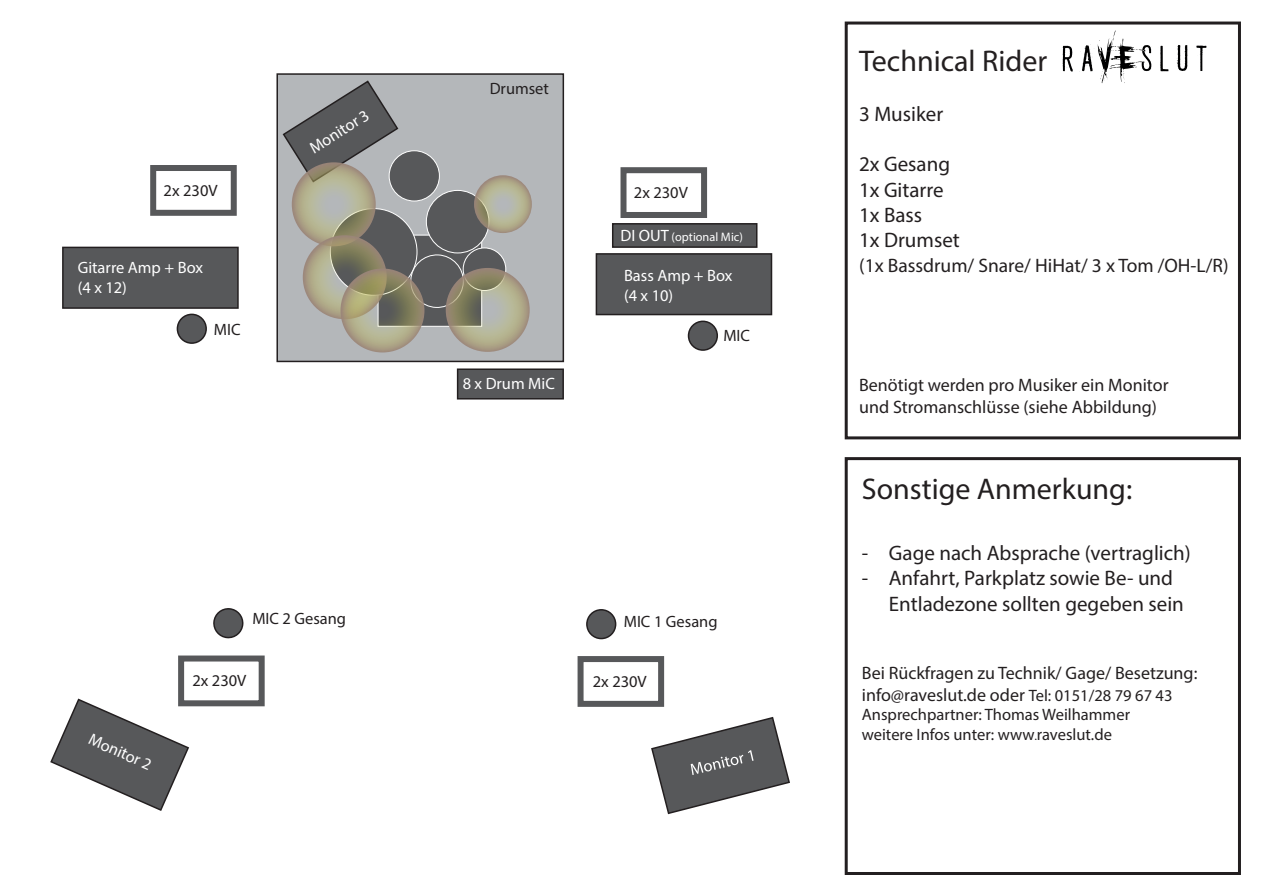
<style>
.page{position:relative;width:1263px;height:893px;background:#fff}
.page>*{position:absolute;margin:0;border:0;box-sizing:border-box;transform-origin:0 0}
.t1{font:30px "Myriad Pro";color:#231f20}
.t2{font:21px/25.2px "Myriad Pro";color:#231f20}
.t3{font:19.5px "Myriad Pro";color:#231f20}
.t4{font:18px/21.6px "Myriad Pro";color:#231f20}
.t5{font:16.5px/19.8px "Myriad Pro";color:#231f20}
.t6{font:16.35px/19.6px "Myriad Pro";color:#fff}
.t7{font:16.35px "Myriad Pro";color:#231f20}
.t8{font:12.3px "Myriad Pro";color:#fff}
.s1{font-size:16.35px}
.s2{font-size:16.5px}
</style>
<div class="page">
<div style="left:587px;top:610px;width:29px;height:28px;background:#57585a;border-radius:50%"></div>
<div style="left:586px;top:609px;width:30px;height:30px;border:2px solid #231f20;border-radius:50%"></div>
<div style="left:577px;top:656px;width:87px;height:51px;border:6px solid #57585a"></div>
<svg style="left:651px;top:717px;width:139px;height:98px"></svg>
<svg style="left:213px;top:608px;width:31px;height:30px"></svg>
<div style="left:178px;top:655px;width:87px;height:51px;border:6px solid #57585a"></div>
<svg style="left:50px;top:698px;width:140px;height:113px"></svg>
<div style="left:276px;top:73px;width:288px;height:289px;background:#b4b7ba;border:2px solid #231f20"></div>
<div style="left:596px;top:253px;width:176px;height:62px;background:#57585a;border:2px solid #231f20"></div>
<div style="left:62px;top:247px;width:177px;height:62px;background:#57585a;border:2px solid #231f20"></div>
<div style="left:378px;top:235px;width:104px;height:91px;background:#57585a"></div>
<div style="left:330px;top:209px;width:87px;height:86px;background:#57585a;border-radius:50%"></div>
<div style="left:426px;top:190px;width:63px;height:63px;background:#57585a;border-radius:50%"></div>
<div style="left:426px;top:190px;width:63px;height:63px;border:1px solid #fff;border-radius:50%"></div>
<svg style="left:410px;top:254px;width:54px;height:54px"></svg>
<div style="left:463px;top:248px;width:43px;height:42px;background:#57585a;border-radius:50%"></div>
<div style="left:463px;top:248px;width:43px;height:43px;border:1px solid #fff;border-radius:50%"></div>
<svg style="left:282px;top:80px;width:117px;height:103px"></svg>
<svg style="left:446px;top:268px;width:84px;height:84px"></svg>
<svg style="left:292px;top:162px;width:84px;height:84px"></svg>
<svg style="left:303px;top:235px;width:84px;height:84px"></svg>
<svg style="left:340px;top:269px;width:84px;height:83px;background:#999376"></svg>
<svg style="left:474px;top:175px;width:58px;height:58px"></svg>
<div style="left:389px;top:151px;width:50px;height:50px;background:#57585a;border-radius:50%"></div>
<div style="left:389px;top:151px;width:51px;height:50px;border:1px solid #fff;border-radius:50%"></div>
<div style="left:177px;top:314px;width:29px;height:29px;background:#57585a;border-radius:50%"></div>
<div style="left:177px;top:314px;width:30px;height:30px;border:2px solid #231f20;border-radius:50%"></div>
<div style="left:457px;top:368px;width:107px;height:31px;background:#57585a;border:2px solid #231f20"></div>
<div style="left:612px;top:223px;width:145px;height:25px;background:#57585a;border:2px solid #231f20"></div>
<div style="left:688px;top:321px;width:29px;height:29px;background:#57585a;border-radius:50%"></div>
<div style="left:688px;top:321px;width:30px;height:30px;border:2px solid #231f20;border-radius:50%"></div>
<div style="left:150px;top:165px;width:87px;height:51px;border:6px solid #57585a"></div>
<div style="left:620px;top:167px;width:87px;height:51px;border:6px solid #57585a"></div>
<div style="left:845px;top:22px;width:396px;height:417px;background:#fff;border:3px solid #231f20"></div>
<div style="left:845px;top:457px;width:396px;height:418px;background:#fff;border:3px solid #231f20"></div>
<svg style="left:1062px;top:30px;width:144px;height:53px"></svg>
<p class="t6" style="left:306px;top:141px;width:68px;rotate:-32deg">Monitor 3</p>
<p class="t7" style="left:490px;top:79px;width:61px">Drumset</p>
<p class="t7" style="left:164px;top:180px;width:55px">2x 230V</p>
<p class="t7" style="left:634px;top:182px;width:55px">2x 230V</p>
<p class="t6" style="left:78px;top:258px;width:127px">Gitarre Amp + Box (4 x 12)</p>
<p class="t7" style="left:214px;top:319px;width:28px">MIC</p>
<p class="t7" style="left:252px;top:608px;width:95px">MIC 2 Gesang</p>
<p class="t6" style="left:94px;top:729px;width:68px;rotate:24deg">Monitor 2</p>
<p class="t7" style="left:192px;top:671px;width:55px">2x 230V</p>
<p class="t6" style="left:463px;top:374px;width:94px">8 x Drum MiC</p>
<p class="t8" style="left:621px;top:229px;width:124px"><span class="s1">DI OUT</span> (optional Mic)</p>
<p class="t6" style="left:624px;top:265px;width:110px">Bass Amp + Box (4 x 10)</p>
<p class="t7" style="left:723px;top:326px;width:28px">MIC</p>
<p class="t7" style="left:624px;top:611px;width:95px">MIC 1 Gesang</p>
<p class="t7" style="left:593px;top:671px;width:55px">2x 230V</p>
<h1 class="t1" style="left:859px;top:42px;width:190px">Technical Rider</h1>
<p class="t2" style="left:859px;top:101px;width:86px">3 Musiker</p>
<p class="t2" style="left:859px;top:151px;width:102px">2x Gesang<br>1x Gitarre<br>1x Bass<br>1x Drumset</p>
<p class="t3" style="left:859px;top:254px;width:371px">(1x Bassdrum/ Snare/ HiHat/ 3 x Tom /OH-L/R)</p>
<p class="t4" style="left:859px;top:374px;width:311px">Benötigt werden pro Musiker ein Monitor und Stromanschlüsse (siehe Abbildung)</p>
<h1 class="t1" style="left:862px;top:470px;width:272px">Sonstige Anmerkung:</h1>
<p class="t2" style="left:862px;top:540px;width:331px">- Gage nach Absprache (vertraglich)</p>
<p class="t2" style="left:889px;top:565px;width:297px;text-indent:-27px">- Anfahrt, Parkplatz sowie Be- und<br>Entladezone sollten gegeben sein</p>
<p class="t4" style="left:862px;top:662px;width:337px">Bei Rückfragen zu Technik/ Gage/ Besetzung: info@raveslut.de oder <span class="s2">Tel: 0151/28 79 67 43</span></p>
<p class="t5" style="left:862px;top:705px;width:270px">Ansprechpartner: Thomas Weilhammer weitere Infos unter: www.raveslut.de</p>
</div>
